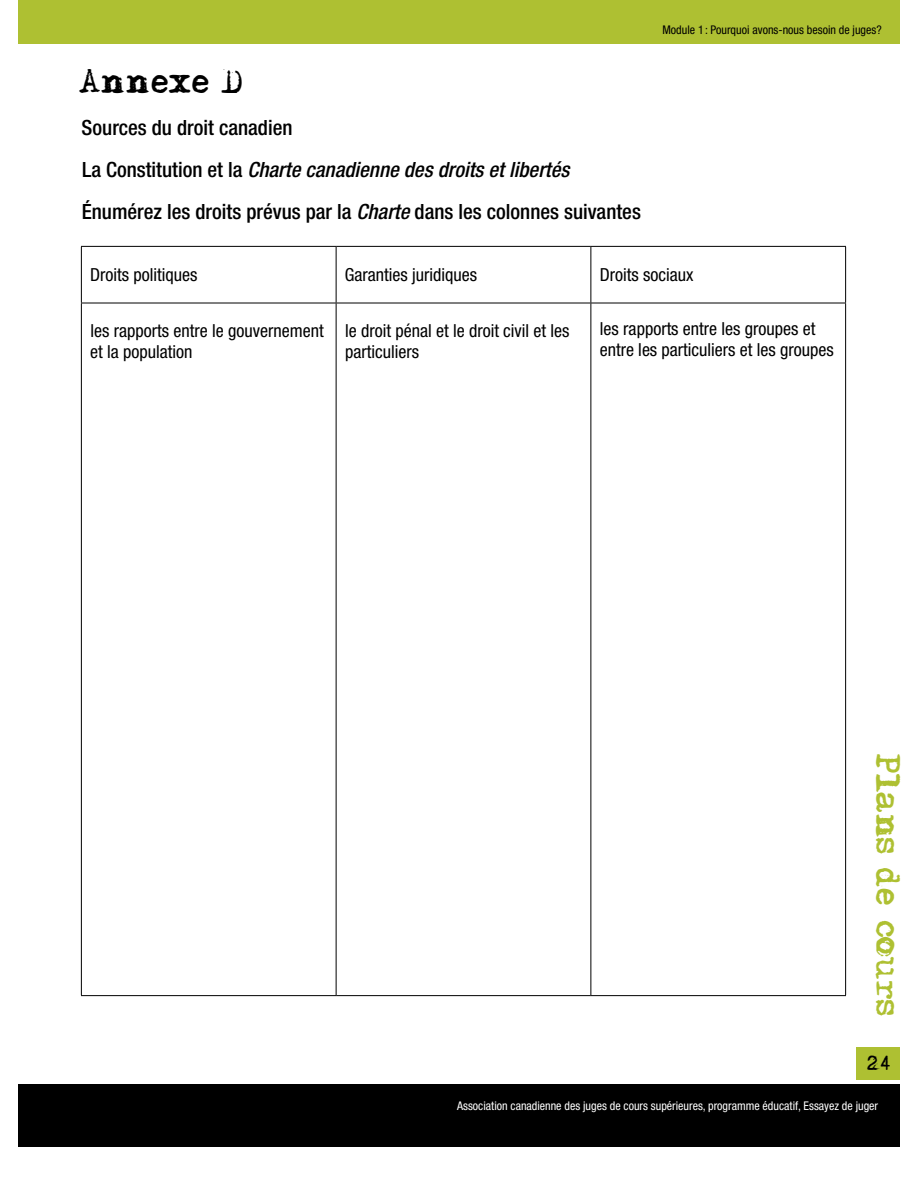
<style>
.page{position:relative;width:918px;height:1188px;background:#fff}
.page>*{position:absolute;margin:0;border:0;box-sizing:border-box;transform-origin:0 0}
.t1{font:30px "Adler accent";color:#aec032}
.t2{font:30px "Adler accent";color:#000}
.t3{font:500 condensed 21px/42px "Helvetica Neue Std";color:#000}
.t4{font:condensed 18px/21px "Helvetica Neue Std";color:#000}
.t5{font:18px "Adler accent";color:#000}
.t6{font:condensed 12px "Helvetica Neue Std";color:#fff}
.t7{font:condensed 12px "Helvetica Neue Std";color:#000}
.s1{font-style:italic}
</style>
<div class="page">
<div style="left:18px;top:2px;width:882px;height:42px;background:#aec032"></div>
<div style="left:18px;top:1086px;width:882px;height:60px;background:#000"></div>
<div style="left:18px;top:0;width:882px;height:42px;background:#aec032"></div>
<div style="left:18px;top:1084px;width:882px;height:60px;background:#000"></div>
<div style="left:856px;top:1047px;width:44px;height:33px;background:#aec032"></div>
<hr style="left:81px;top:246px;width:255px;height:1px;background:#000">
<hr style="left:81px;top:247px;width:1px;height:56px;background:#000">
<hr style="left:336px;top:246px;width:255px;height:1px;background:#000">
<hr style="left:336px;top:247px;width:1px;height:56px;background:#000">
<hr style="left:591px;top:246px;width:255px;height:1px;background:#000">
<hr style="left:591px;top:247px;width:1px;height:56px;background:#000">
<hr style="left:845px;top:247px;width:1px;height:56px;background:#000">
<hr style="left:81px;top:303px;width:255px;height:1px;background:#000">
<hr style="left:81px;top:303px;width:1px;height:692px;background:#000">
<hr style="left:336px;top:303px;width:255px;height:1px;background:#000">
<hr style="left:336px;top:303px;width:1px;height:692px;background:#000">
<hr style="left:591px;top:303px;width:255px;height:1px;background:#000">
<hr style="left:591px;top:303px;width:1px;height:692px;background:#000">
<hr style="left:845px;top:303px;width:1px;height:692px;background:#000">
<hr style="left:81px;top:995px;width:255px;height:1px;background:#000">
<hr style="left:336px;top:995px;width:255px;height:1px;background:#000">
<hr style="left:591px;top:995px;width:255px;height:1px;background:#000">
<h1 class="t2" style="left:80px;top:69px;width:164px">Annexe D</h1>
<p class="t3" style="left:82px;top:106px;width:561px">Sources du droit canadien<br>La Constitution et la <span class="s1">Charte canadienne des droits et libertés<br></span>Énumérez les droits prévus par la <span class="s1">Charte</span> dans les colonnes suivantes</p>
<p class="t7" style="left:663px;top:23px;width:221px">Module 1 : Pourquoi avons-nous besoin de juges?</p>
<p class="t4" style="left:90px;top:264px;width:109px">Droits politiques</p>
<p class="t4" style="left:345px;top:264px;width:134px">Garanties juridiques</p>
<p class="t4" style="left:600px;top:264px;width:95px">Droits sociaux</p>
<p class="t4" style="left:90px;top:320px;width:235px">les rapports entre le gouvernement et la population</p>
<p class="t4" style="left:345px;top:320px;width:226px">le droit pénal et le droit civil et les particuliers</p>
<p class="t4" style="left:600px;top:318px;width:236px">les rapports entre les groupes et entre les particuliers et les groupes</p>
<h1 class="t1" style="left:900px;top:754px;width:265px;rotate:90deg">Plans de cours</h1>
<p class="t5" style="left:868px;top:1055px;width:13px">24</p>
<p class="t6" style="left:457px;top:1099px;width:423px">Association canadienne des juges de cours supérieures, programme éducatif, Essayez de juger</p>
</div>
